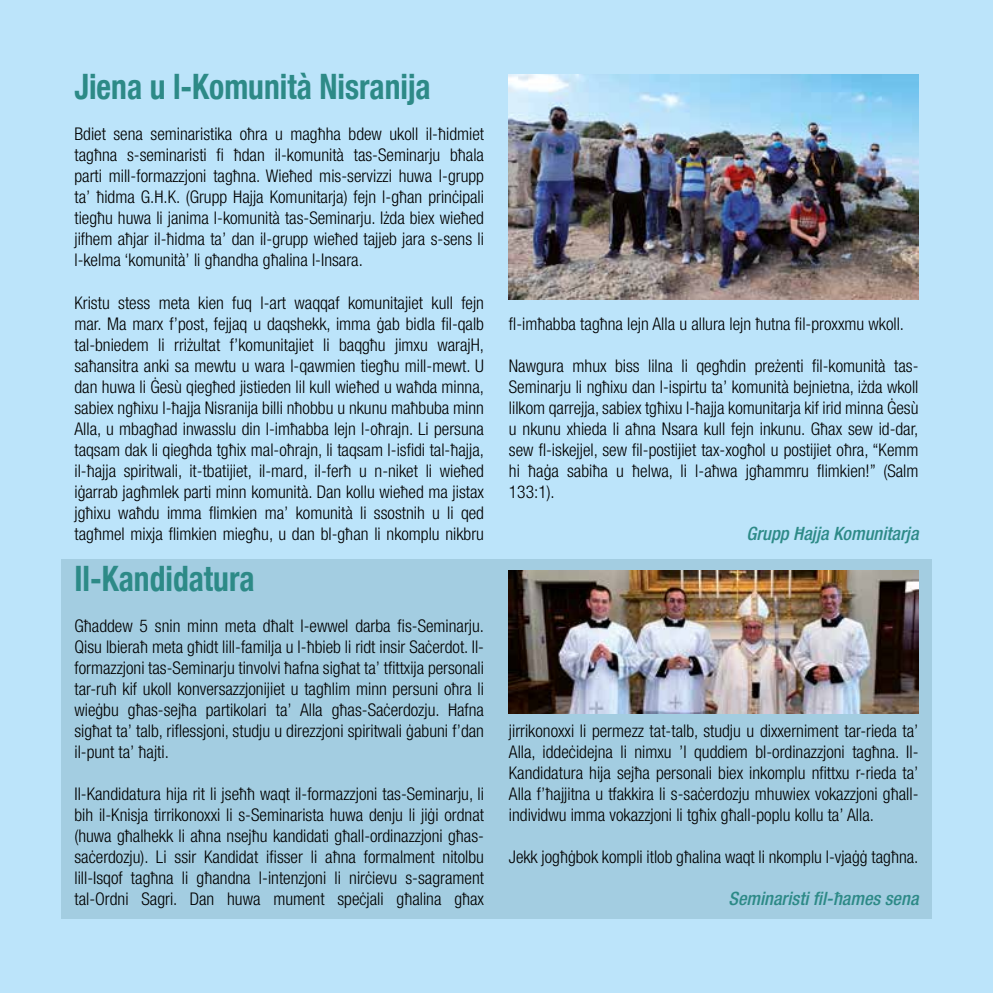
<style>
.page{position:relative;width:993px;height:993px;background:#fff}
.page>*{position:absolute;margin:0;border:0;box-sizing:border-box;transform-origin:0 0}
.t1{font:700 condensed 35px "Helvetica Neue LT Com";color:#2d8a87;scale:.9 1}
.t2{font:italic 500 condensed 18.38px "Helvetica Neue LT Com";color:#2d8a87}
.t3{font:300 condensed 17.5px/21px "Helvetica Neue LT Com";color:#000;text-align:justify}
</style>
<div class="page">
<div style="left:0;top:0;width:992px;height:992px;background:#bce4fa"></div>
<div style="left:61px;top:558px;width:870px;height:360px;background:#a3cde1"></div>
<img style="left:508px;top:570px;width:410px;height:143px">
<img style="left:508px;top:74px;width:410px;height:225px">
<h1 class="t1" style="left:74px;top:66px;width:397px">Jiena u l-Komunità Nisranija</h1>
<p class="t3" style="left:74px;top:123px;width:411px">Bdiet sena seminaristika oħra u magħha bdew ukoll il-ħidmiet tagħna s-seminaristi fi ħdan il-komunità tas-Seminarju bħala parti mill-formazzjoni tagħna. Wieħed mis-servizzi huwa l-grupp ta’ ħidma G.Ħ.K. (Grupp Ħajja Komunitarja) fejn l-għan prinċipali tiegħu huwa li janima l-komunità tas-Seminarju. Iżda biex wieħed jifhem aħjar il-ħidma ta’ dan il-grupp wieħed tajjeb jara s-sens li l-kelma ‘komunità’ li għandha għalina l-Insara.</p>
<p class="t3" style="left:74px;top:291px;width:411px">Kristu stess meta kien fuq l-art waqqaf komunitajiet kull fejn mar. Ma marx f’post, fejjaq u daqshekk, imma ġab bidla fil-qalb tal-bniedem li rriżultat f’komunitajiet li baqgħu jimxu warajH, saħansitra anki sa mewtu u wara l-qawmien tiegħu mill-mewt. U dan huwa li Ġesù qiegħed jistieden lil kull wieħed u waħda minna, sabiex ngħixu l-ħajja Nisranija billi nħobbu u nkunu maħbuba minn Alla, u mbagħad inwasslu din l-imħabba lejn l-oħrajn. Li persuna taqsam dak li qiegħda tgħix mal-oħrajn, li taqsam l-isfidi tal-ħajja, il-ħajja spiritwali, it-tbatijiet, il-mard, il-ferħ u n-niket li wieħed iġarrab jagħmlek parti minn komunità. Dan kollu wieħed ma jistax jgħixu waħdu imma flimkien ma’ komunità li ssostnih u li qed tagħmel mixja flimkien miegħu, u dan bl-għan li nkomplu nikbru</p>
<h1 class="t1" style="left:74px;top:557px;width:202px">Il-Kandidatura</h1>
<p class="t3" style="left:74px;top:615px;width:411px">Għaddew 5 snin minn meta dħalt l-ewwel darba fis-Seminarju.<br>Qisu lbieraħ meta għidt lill-familja u l-ħbieb li ridt insir Saċerdot. Il&shy;formazzjoni tas-Seminarju tinvolvi ħafna sigħat ta’ tfittxija personali tar-ruħ kif ukoll konversazzjonijiet u tagħlim minn persuni oħra li wieġbu għas-sejħa partikolari ta’ Alla għas-Saċerdozju. Ħafna sigħat ta’ talb, riflessjoni, studju u direzzjoni spiritwali ġabuni f’dan il-punt ta’ ħajti.</p>
<p class="t3" style="left:74px;top:783px;width:411px">Il-Kandidatura hija rit li jseħħ waqt il-formazzjoni tas-Seminarju, li bih il-Knisja tirrikonoxxi li s-Seminarista huwa denju li jiġi ordnat (huwa għalhekk li aħna nsejħu kandidati għall-ordinazzjoni għas&shy;saċerdozju). Li ssir Kandidat ifisser li aħna formalment nitolbu lill-Isqof tagħna li għandna l-intenzjoni li nirċievu s-sagrament tal-Ordni Sagri. Dan huwa mument speċjali għalina għax</p>
<p class="t3" style="left:508px;top:312px;width:396px">fl-imħabba tagħna lejn Alla u allura lejn ħutna fil-proxxmu wkoll.</p>
<p class="t3" style="left:508px;top:354px;width:411px">Nawgura mhux biss lilna li qegħdin preżenti fil-komunità tas-Seminarju li ngħixu dan l-ispirtu ta’ komunità bejnietna, iżda wkoll lilkom qarrejja, sabiex tgħixu l-ħajja komunitarja kif irid minna Ġesù u nkunu xhieda li aħna Nsara kull fejn inkunu. Għax sew id-dar, sew fl-iskejjel, sew fil-postijiet tax-xogħol u postijiet oħra, “Kemm hi ħaġa sabiħa u ħelwa, li l-aħwa jgħammru flimkien!” (Salm 133:1).</p>
<p class="t2" style="left:746px;top:522px;width:173px">Grupp Ħajja Komunitarja</p>
<p class="t3" style="left:508px;top:720px;width:411px">jirrikonoxxi li permezz tat-talb, studju u dixxerniment tar-rieda ta’ Alla, iddeċidejna li nimxu ’l quddiem bl-ordinazzjoni tagħna. Il-Kandidatura hija sejħa personali biex inkomplu nfittxu r-rieda ta’ Alla f’ħajjitna u tfakkira li s-saċerdozju mhuwiex vokazzjoni għall&shy;individwu imma vokazzjoni li tgħix għall-poplu kollu ta’ Alla.</p>
<p class="t3" style="left:508px;top:846px;width:411px">Jekk jogħġbok kompli itlob għalina waqt li nkomplu l-vjaġġ tagħna.</p>
<p class="t2" style="left:728px;top:887px;width:191px">Seminaristi fil-ħames sena</p>
</div>
